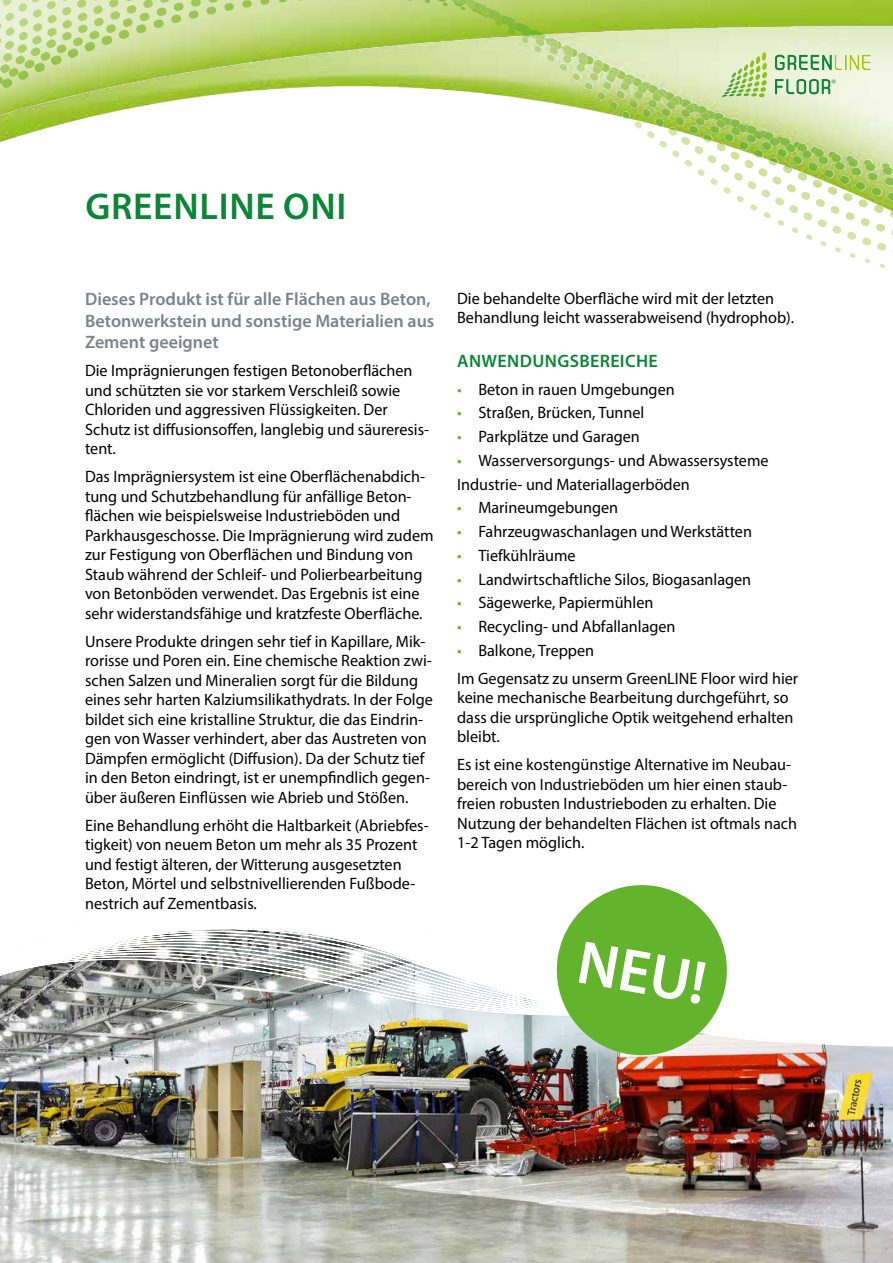
<style>
.page{position:relative;width:893px;height:1263px;background:#fff}
.page>*{position:absolute;margin:0;border:0;box-sizing:border-box;transform-origin:0 0}
.t1{font:600 61.5px "Myriad Pro";color:#fff}
.t2{font:600 37.5px "Myriad Pro";letter-spacing:.02em;color:#0c8636}
.t3{font:600 18px/21.6px "Myriad Pro";color:#7c8386}
.t4{font:600 18px "Myriad Pro";letter-spacing:.02em;color:#0c8636}
.t5{font:16.5px/19.5px "Myriad Pro";color:#000}
.t6{font:300 condensed 12.3px "Myriad Pro";color:#0c8536}
.s1{color:#64b32c}
</style>
<div class="page">
<svg style="left:0;top:0;width:893px;height:268px"></svg>
<img style="left:0;top:1047px;width:893px;height:216px">
<svg style="left:0;top:885px;width:813px;height:177px"></svg>
<p class="t6" style="left:831px;top:76px;width:6px">®</p>
<h2 class="t2" style="left:85px;top:183px;width:262px">GREENLINE ONI</h2>
<p class="t3" style="left:85px;top:288px;width:351px">Dieses Produkt ist für alle Flächen aus Beton,<br>Betonwerkstein und sonstige Materialien aus<br>Zement geeignet</p>
<p class="t5" style="left:85px;top:361px;width:346px">Die Imprägnierungen festigen Betonoberflächen und schützten sie vor starkem Verschleiß sowie Chloriden und aggressiven Flüssigkeiten. Der Schutz ist diffusionsoffen, langlebig und säureresis&shy;tent.</p>
<p class="t5" style="left:85px;top:467px;width:350px">Das Imprägniersystem ist eine Oberflächenabdich&shy;tung und Schutzbehandlung für anfällige Beton&shy;flächen wie beispielsweise Industrieböden und Parkhausgeschosse. Die Imprägnierung wird zudem zur Festigung von Oberflächen und Bindung von Staub während der Schleif- und Polierbearbeitung von Betonböden verwendet. Das Ergebnis ist eine sehr widerstandsfähige und kratzfeste Oberfläche.</p>
<p class="t5" style="left:85px;top:631px;width:349px">Unsere Produkte dringen sehr tief in Kapillare, Mik&shy;rorisse und Poren ein. Eine chemische Reaktion zwi&shy;schen Salzen und Mineralien sorgt für die Bildung eines sehr harten Kalziumsilikathydrats. In der Folge bildet sich eine kristalline Struktur, die das Eindrin&shy;gen von Wasser verhindert, aber das Austreten von Dämpfen ermöglicht (Diffusion). Da der Schutz tief in den Beton eindringt, ist er unempfindlich gegen&shy;über äußeren Einflüssen wie Abrieb und Stößen.</p>
<p class="t5" style="left:85px;top:815px;width:345px">Eine Behandlung erhöht die Haltbarkeit (Abriebfes&shy;tigkeit) von neuem Beton um mehr als 35 Prozent und festigt älteren, der Witterung ausgesetzten Beton, Mörtel und selbstnivellierenden Fußbode&shy;nestrich auf Zementbasis.</p>
<p class="t5" style="left:457px;top:288px;width:338px">Die behandelte Oberfläche wird mit der letzten<br>Behandlung leicht wasserabweisend (hydrophob).</p>
<p class="t4" style="left:457px;top:349px;width:202px">ANWENDUNGSBEREICHE</p>
<p class="t5" style="left:457px;top:379px;width:219px"><span class="s1">•</span> Beton in rauen Umgebungen</p>
<p class="t5" style="left:457px;top:403px;width:189px"><span class="s1">•</span> Straßen, Brücken, Tunnel</p>
<p class="t5" style="left:457px;top:426px;width:184px"><span class="s1">•</span> Parkplätze und Garagen</p>
<p class="t5" style="left:457px;top:448px;width:313px;line-height:23.7px"><span class="s1">•</span> Wasserversorgungs- und Abwassersysteme<br>Industrie- und Materiallagerböden</p>
<p class="t5" style="left:457px;top:498px;width:163px"><span class="s1">•</span> Marineumgebungen</p>
<p class="t5" style="left:457px;top:522px;width:296px"><span class="s1">•</span> Fahrzeugwaschanlagen und Werkstätten</p>
<p class="t5" style="left:457px;top:545px;width:120px"><span class="s1">•</span> Tiefkühlräume</p>
<p class="t5" style="left:457px;top:569px;width:296px"><span class="s1">•</span> Landwirtschaftliche Silos, Biogasanlagen</p>
<p class="t5" style="left:457px;top:593px;width:198px"><span class="s1">•</span> Sägewerke, Papiermühlen</p>
<p class="t5" style="left:457px;top:617px;width:220px"><span class="s1">•</span> Recycling- und Abfallanlagen</p>
<p class="t5" style="left:457px;top:636px;width:343px;line-height:28px"><span class="s1">•</span> Balkone, Treppen<br>Im Gegensatz zu unserm GreenLINE Floor wird hier</p>
<p class="t5" style="left:457px;top:688px;width:338px">keine mechanische Bearbeitung durchgeführt, so dass die ursprüngliche Optik weitgehend erhalten bleibt.</p>
<p class="t5" style="left:457px;top:755px;width:341px">Es ist eine kostengünstige Alternative im Neubau&shy;bereich von Industrieböden um hier einen staub&shy;freien robusten Industrieboden zu erhalten. Die Nutzung der behandelten Flächen ist oftmals nach 1-2 Tagen möglich.</p>
<h1 class="t1" style="left:585px;top:923px;width:131px;rotate:10deg">NEU!</h1>
</div>
